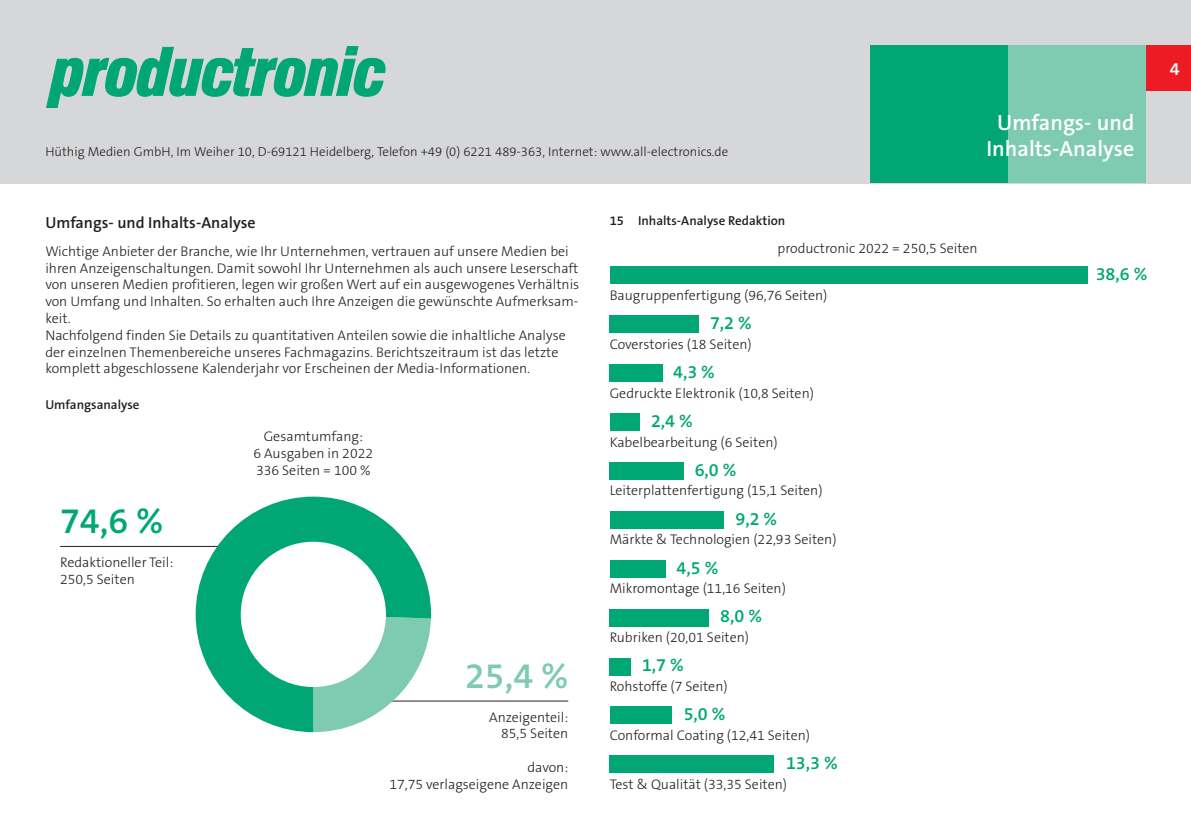
<style>
.page{position:relative;width:1191px;height:840px;background:#fff}
.page>*{position:absolute;margin:0;border:0;box-sizing:border-box;transform-origin:0 0}
.t1{font:600 36px "The Sans Os F";color:#00a774}
.t2{font:600 36px "The Sans Os F";color:#7ecbb1}
.t3{font:600 22px/26px "The Sans Os F";color:#fff;text-align:center}
.t4{font:600 18px "The Sans Os F";color:#00a774}
.t5{font:600 18px "The Sans Os F";color:#fff}
.t6{font:600 16px "The Sans Os F";color:#231f20}
.t7{font:300 14px/16.8px "The Sans Os F";color:#231f20}
.t8{font:300 13px "The Sans Os F";color:#231f20}
.t9{font:600 13px "The Sans Os F";color:#231f20}
</style>
<div class="page">
<div style="left:0;top:0;width:1191px;height:183px;background:#d6d7d9"></div>
<div style="left:1145px;top:45px;width:46px;height:46px;background:#ed1c24"></div>
<svg style="left:46px;top:46px;width:340px;height:62px"></svg>
<div style="left:1008px;top:45px;width:137px;height:138px;background:#7ecbb1"></div>
<div style="left:870px;top:45px;width:138px;height:138px;background:#00a774"></div>
<hr style="left:60px;top:545px;width:184px;height:1px;background:#231f20">
<hr style="left:363px;top:700px;width:205px;height:1px;background:#231f20">
<div style="left:609px;top:266px;width:478px;height:17px;background:#00a774"></div>
<div style="left:609px;top:315px;width:90px;height:17px;background:#00a774"></div>
<div style="left:609px;top:364px;width:54px;height:17px;background:#00a774"></div>
<div style="left:609px;top:413px;width:30px;height:17px;background:#00a774"></div>
<div style="left:609px;top:462px;width:75px;height:17px;background:#00a774"></div>
<div style="left:609px;top:511px;width:114px;height:17px;background:#00a774"></div>
<div style="left:609px;top:560px;width:56px;height:17px;background:#00a774"></div>
<div style="left:609px;top:608px;width:99px;height:17px;background:#00a774"></div>
<div style="left:609px;top:657px;width:21px;height:17px;background:#00a774"></div>
<div style="left:609px;top:755px;width:165px;height:17px;background:#00a774"></div>
<div style="left:609px;top:706px;width:62px;height:17px;background:#00a774"></div>
<svg style="left:324px;top:624px;width:107px;height:107px"></svg>
<svg style="left:196px;top:496px;width:235px;height:235px;fill:#00a774"></svg>
<div style="left:241px;top:541px;width:145px;height:145px;background:#fff;border-radius:50%"></div>
<p class="t8" style="left:45px;top:145px;width:684px">Hüthig Medien GmbH, Im Weiher 10, D-69121 Heidelberg, Telefon +49 (0) 6221 489-363, Internet: www.all-electronics.de</p>
<h2 class="t3" style="left:986px;top:110px;width:149px">Umfangs- und<br>Inhalts-Analyse</h2>
<p class="t6" style="left:45px;top:214px;width:212px">Umfangs- und Inhalts-Analyse</p>
<p class="t7" style="left:45px;top:243px;width:535px">Wichtige Anbieter der Branche, wie Ihr Unternehmen, vertrauen auf unsere Medien bei ihren Anzeigenschaltungen. Damit sowohl Ihr Unternehmen als auch unsere Leserschaft von unseren Medien profitieren, legen wir großen Wert auf ein ausgewogenes Verhältnis von Umfang und Inhalten. So erhalten auch Ihre Anzeigen die gewünschte Aufmerksam&shy;keit.<br>Nachfolgend finden Sie Details zu quantitativen Anteilen sowie die inhaltliche Analyse der einzelnen Themenbereiche unseres Fachmagazins. Berichtszeitraum ist das letzte komplett abgeschlossene Kalenderjahr vor Erscheinen der Media-Informationen.</p>
<p class="t9" style="left:45px;top:398px;width:96px">Umfangsanalyse</p>
<h1 class="t1" style="left:60px;top:503px;width:105px">74,6 %</h1>
<p class="t7" style="left:60px;top:554px;width:115px">Redaktioneller Teil:<br>250,5 Seiten</p>
<p class="t7" style="left:253px;top:428px;width:121px;text-align:center">Gesamtumfang:<br>6 Ausgaben in 2022<br>336 Seiten = 100 %</p>
<h1 class="t2" style="left:465px;top:657px;width:105px">25,4 %</h1>
<p class="t7" style="left:489px;top:708px;width:80px;text-align:right">Anzeigenteil:<br>85,5 Seiten</p>
<p class="t7" style="left:389px;top:759px;width:180px;text-align:right">davon:<br>17,75 verlagseigene Anzeigen</p>
<p class="t9" style="left:609px;top:214px;width:177px">15 Inhalts-Analyse Redaktion</p>
<p class="t7" style="left:777px;top:240px;width:202px">productronic 2022 = 250,5 Seiten</p>
<p class="t7" style="left:609px;top:287px;width:219px">Baugruppenfertigung (96,76 Seiten)</p>
<p class="t4" style="left:710px;top:314px;width:43px">7,2 %</p>
<p class="t7" style="left:609px;top:336px;width:144px">Coverstories (18 Seiten)</p>
<p class="t4" style="left:673px;top:363px;width:43px">4,3 %</p>
<p class="t7" style="left:609px;top:385px;width:206px">Gedruckte Elektronik (10,8 Seiten)</p>
<p class="t4" style="left:651px;top:411px;width:43px">2,4 %</p>
<p class="t7" style="left:609px;top:434px;width:170px">Kabelbearbeitung (6 Seiten)</p>
<p class="t4" style="left:694px;top:460px;width:43px">6,0 %</p>
<p class="t7" style="left:609px;top:482px;width:214px">Leiterplattenfertigung (15,1 Seiten)</p>
<p class="t4" style="left:735px;top:509px;width:43px">9,2 %</p>
<p class="t7" style="left:609px;top:531px;width:228px">Märkte &amp; Technologien (22,93 Seiten)</p>
<p class="t4" style="left:676px;top:558px;width:43px">4,5 %</p>
<p class="t7" style="left:609px;top:580px;width:178px">Mikromontage (11,16 Seiten)</p>
<p class="t4" style="left:720px;top:607px;width:43px">8,0 %</p>
<p class="t7" style="left:609px;top:629px;width:141px">Rubriken (20,01 Seiten)</p>
<p class="t4" style="left:642px;top:656px;width:43px">1,7 %</p>
<p class="t7" style="left:609px;top:678px;width:119px">Rohstoffe (7 Seiten)</p>
<p class="t4" style="left:683px;top:704px;width:43px">5,0 %</p>
<p class="t7" style="left:609px;top:727px;width:202px">Conformal Coating (12,41 Seiten)</p>
<p class="t4" style="left:786px;top:753px;width:53px">13,3 %</p>
<p class="t7" style="left:609px;top:776px;width:179px">Test &amp; Qualität (33,35 Seiten)</p>
<p class="t4" style="left:1095px;top:265px;width:53px">38,6 %</p>
<p class="t5" style="left:1169px;top:60px;width:11px">4</p>
</div>
